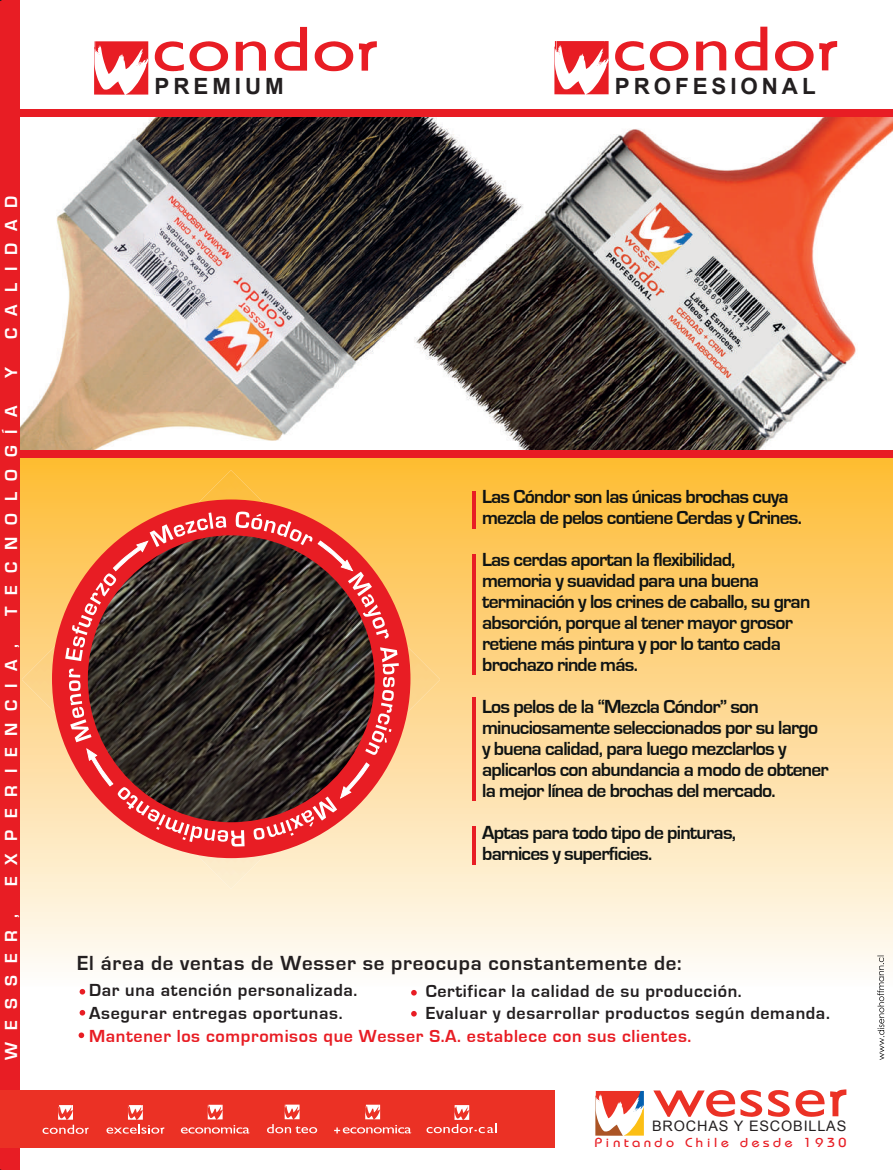
<style>
.page{position:relative;width:893px;height:1170px;background:#fff}
.page>*{position:absolute;margin:0;border:0;box-sizing:border-box;transform-origin:0 0}
.t1{font:700 22.35px "Arial";letter-spacing:.175em;color:#231f20}
.t2{font:700 21px "Eurostile";letter-spacing:.035em;color:#231f20}
.t3{font:700 19.5px/21px "Eurostile";letter-spacing:-.04em;color:#0f1313}
.t4{font:700 18px/21.6px "Eurostile";letter-spacing:.035em;color:#231f20}
.t5{font:700 18px "Eurostile";letter-spacing:.035em;color:#e81d24}
.t6{font:700 18px "Eurostile";letter-spacing:.655em;color:#fff}
.t7{font:14.4px "Arial";letter-spacing:.06em;color:#231f20}
.t8{font:13.05px "Bauhaus";letter-spacing:.25em;color:#e81d24;scale:1.1 1}
</style>
<div class="page">
<svg style="left:20px;top:458px;width:873px;height:522px;background:#fddd9f"></svg>
<img style="left:20px;top:116px;width:873px;height:334px">
<div style="left:0;top:0;width:20px;height:1169px;background:#e81d24"></div>
<div style="left:5px;top:450px;width:888px;height:8px;background:#e81d24"></div>
<div style="left:2px;top:109px;width:891px;height:7px;background:#e81d24"></div>
<img style="left:56px;top:470px;width:384px;height:384px">
<img style="left:22px;top:644px;width:244px;height:244px">
<svg style="left:52px;top:499px;width:358px;height:359px;background:#8a6047"></svg>
<svg style="left:236px;top:511px;width:153px;height:127px;background:#8f4b39"></svg>
<svg style="left:365px;top:647px;width:34px;height:108px;background:#cd474b"></svg>
<svg style="left:253px;top:763px;width:116px;height:76px;background:#9e4b47"></svg>
<svg style="left:86px;top:748px;width:159px;height:98px;background:#934d47"></svg>
<svg style="left:69px;top:668px;width:23px;height:74px"></svg>
<svg style="left:65px;top:512px;width:161px;height:149px;background:#8b4c3a"></svg>
<svg style="left:315px;top:41px;width:38px;height:30px"></svg>
<svg style="left:274px;top:27px;width:33px;height:44px"></svg>
<svg style="left:236px;top:41px;width:30px;height:30px"></svg>
<svg style="left:155px;top:41px;width:73px;height:30px"></svg>
<svg style="left:359px;top:41px;width:18px;height:30px"></svg>
<svg style="left:94px;top:41px;width:54px;height:54px"></svg>
<svg style="left:735px;top:27px;width:32px;height:43px"></svg>
<svg style="left:696px;top:41px;width:30px;height:29px"></svg>
<svg style="left:650px;top:41px;width:38px;height:30px"></svg>
<svg style="left:615px;top:41px;width:29px;height:30px"></svg>
<svg style="left:775px;top:41px;width:62px;height:30px"></svg>
<svg style="left:554px;top:41px;width:55px;height:53px"></svg>
<svg style="left:595px;top:1091px;width:49px;height:44px"></svg>
<svg style="left:653px;top:1089px;width:193px;height:27px"></svg>
<div style="left:0;top:1089px;width:554px;height:58px;background:#eb3125"></div>
<svg style="left:43px;top:1105px;width:46px;height:28px"></svg>
<svg style="left:106px;top:1105px;width:58px;height:28px"></svg>
<svg style="left:267px;top:1104px;width:50px;height:29px"></svg>
<svg style="left:334px;top:1104px;width:77px;height:29px"></svg>
<svg style="left:181px;top:1104px;width:68px;height:29px"></svg>
<svg style="left:427px;top:1105px;width:70px;height:28px"></svg>
<hr style="left:472px;top:490px;width:3px;height:38px;background:#e81d24">
<hr style="left:472px;top:826px;width:3px;height:38px;background:#e81d24">
<hr style="left:472px;top:554px;width:3px;height:120px;background:#e81d24">
<hr style="left:472px;top:697px;width:3px;height:103px;background:#e81d24">
<svg style="left:411px;top:990px;width:6px;height:5px"></svg>
<svg style="left:411px;top:1011px;width:6px;height:5px"></svg>
<svg style="left:80px;top:988px;width:5px;height:6px"></svg>
<svg style="left:80px;top:1010px;width:5px;height:5px"></svg>
<svg style="left:79px;top:1032px;width:5px;height:6px"></svg>
<svg style="left:877px;top:955px;width:7px;height:104px"></svg>
<p class="t6" style="left:1px;top:338px;width:144px;rotate:-90deg">CALIDAD</p>
<p class="t6" style="left:1px;top:377px;width:13px;rotate:-90deg">Y</p>
<p class="t6" style="left:1px;top:616px;width:211px;rotate:-90deg">TECNOLOGÍA</p>
<p class="t6" style="left:1px;top:886px;width:243px;rotate:-90deg">EXPERIENCIA,</p>
<p class="t6" style="left:1px;top:1059px;width:147px;rotate:-90deg">WESSER,</p>
<p class="t1" style="left:155px;top:71px;width:131px">PREMIUM</p>
<p class="t1" style="left:615px;top:71px;width:202px">PROFESIONAL</p>
<p class="t3" style="left:482px;top:486px;width:321px">Las Cóndor son las únicas brochas cuya mezcla de pelos contiene Cerdas y Crines.</p>
<p class="t3" style="left:482px;top:549px;width:330px">Las cerdas aportan la flexibilidad, memoria y suavidad para una buena terminación y los crines de caballo, su gran absorción, porque al tener mayor grosor retiene más pintura y por lo tanto cada brochazo rinde más.</p>
<p class="t3" style="left:482px;top:696px;width:348px">Los pelos de la “Mezcla Cóndor” son minuciosamente seleccionados por su largo y buena calidad, para luego mezclarlos y aplicarlos con abundancia a modo de obtener la mejor línea de brochas del mercado.</p>
<p class="t3" style="left:482px;top:822px;width:256px">Aptas para todo tipo de pinturas, barnices y superficies.</p>
<p class="t2" style="left:77px;top:951px;width:606px">El área de ventas de Wesser se preocupa constantemente de:</p>
<p class="t4" style="left:89px;top:979px;width:270px;line-height:22.5px">Dar una atención personalizada.<br>Asegurar entregas oportunas.</p>
<p class="t5" style="left:89px;top:1025px;width:604px">Mantener los compromisos que Wesser S.A. establece con sus clientes.</p>
<p class="t4" style="left:426px;top:980px;width:406px">Certificar la calidad de su producción.<br>Evaluar y desarrollar productos según demanda.</p>
<p class="t7" style="left:652px;top:1116px;width:196px">BROCHAS Y ESCOBILLAS</p>
<p class="t8" style="left:595px;top:1134px;width:230px">Pintando Chile desde 1930</p>
</div>
